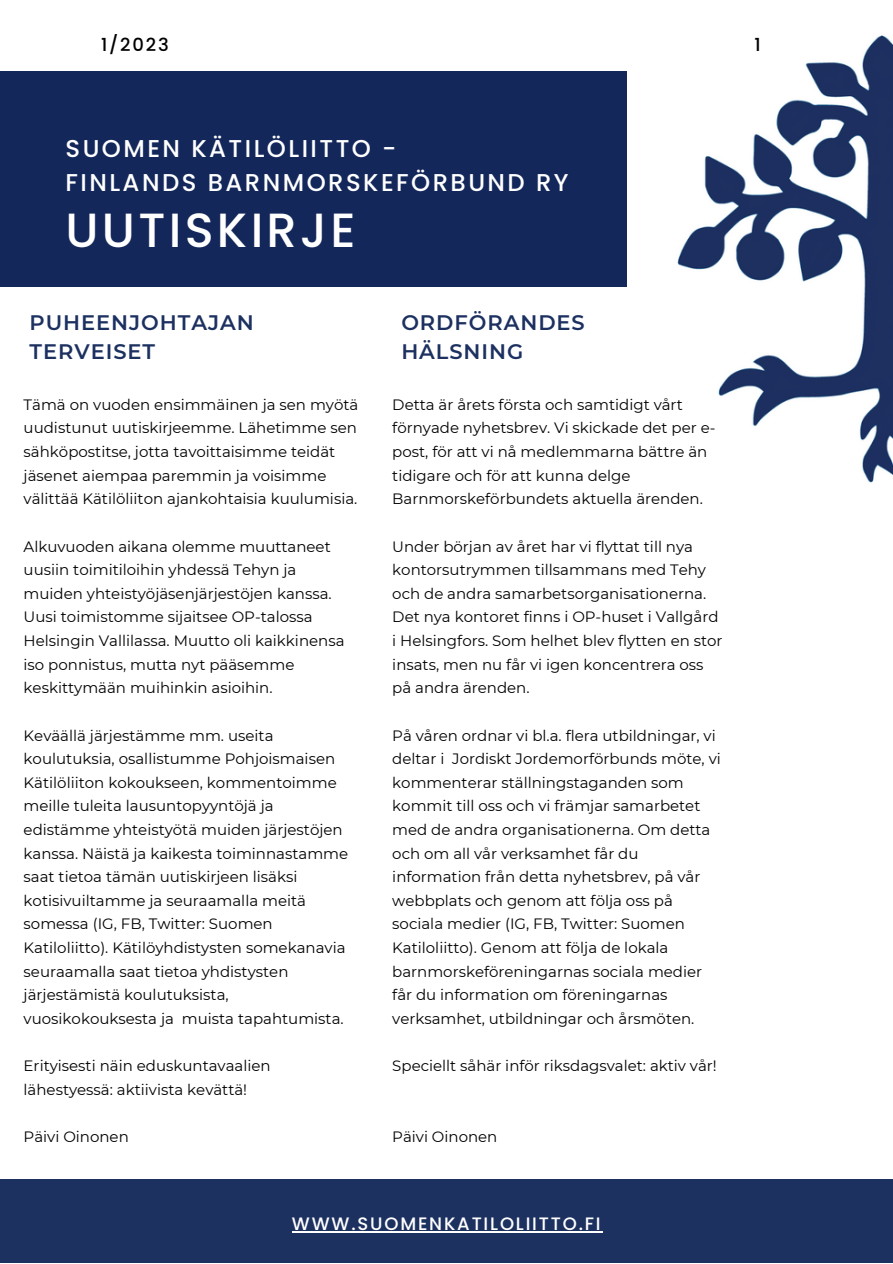
<style>
.page{position:relative;width:893px;height:1264px;background:#fff}
.page>*{position:absolute;margin:0;border:0;box-sizing:border-box;transform-origin:0 0}
.t1{font:500 48px "Poppins";letter-spacing:.07em;color:#fff}
.t2{font:500 24.3px/33.3px "Poppins";letter-spacing:.1em;color:#fff}
.t3{font:600 21px/29.2px "Montserrat";letter-spacing:.045em;color:#1d3161}
.t4{font:500 18px "Poppins";letter-spacing:.1em;color:#fff}
.t5{font:500 18px "Poppins";color:#000}
.t6{font:15px/23.5px "Montserrat";color:#000}
</style>
<div class="page">
<img style="left:587px;top:35px;width:305px;height:448px">
<div style="left:0;top:71px;width:626px;height:215px;background:#13275a"></div>
<div style="left:0;top:1178px;width:892px;height:84px;background:#1d3161"></div>
<hr style="left:292px;top:1231px;width:310px;height:1px;background:#fff">
<p class="t5" style="left:101px;top:32px;width:69px">1/2023</p>
<p class="t5" style="left:754px;top:32px;width:8px">1</p>
<h2 class="t2" style="left:65px;top:132px;width:504px">SUOMEN KÄTILÖLIITTO -<br>FINLANDS BARNMORSKEFÖRBUND RY</h2>
<h1 class="t1" style="left:65px;top:197px;width:292px">UUTISKIRJE</h1>
<h3 class="t3" style="left:30px;top:308px;width:225px">PUHEENJOHTAJAN<br>TERVEISET</h3>
<p class="t6" style="left:24px;top:393px;width:336px">Tämä on vuoden ensimmäinen ja sen myötä uudistunut uutiskirjeemme. Lähetimme sen sähköpostitse, jotta tavoittaisimme teidät jäsenet aiempaa paremmin ja voisimme välittää Kätilöliiton ajankohtaisia kuulumisia.</p>
<p class="t6" style="left:24px;top:534px;width:322px">Alkuvuoden aikana olemme muuttaneet uusiin toimitiloihin yhdessä Tehyn ja muiden yhteistyöjäsenjärjestöjen kanssa.<br>Uusi toimistomme sijaitsee OP-talossa Helsingin Vallilassa. Muutto oli kaikkinensa iso ponnistus, mutta nyt pääsemme keskittymään muihinkin asioihin.</p>
<p class="t6" style="left:24px;top:723px;width:326px">Keväällä järjestämme mm. useita koulutuksia, osallistumme Pohjoismaisen Kätilöliiton kokoukseen, kommentoimme meille tuleita lausuntopyyntöjä ja edistämme yhteistyötä muiden järjestöjen kanssa. Näistä ja kaikesta toiminnastamme saat tietoa tämän uutiskirjeen lisäksi kotisivuiltamme ja seuraamalla meitä somessa (IG, FB, Twitter: Suomen Katiloliitto). Kätilöyhdistysten somekanavia seuraamalla saat tietoa yhdistysten järjestämistä koulutuksista, vuosikokouksesta ja muista tapahtumista.</p>
<p class="t6" style="left:24px;top:1053px;width:248px">Erityisesti näin eduskuntavaalien lähestyessä: aktiivista kevättä!</p>
<p class="t6" style="left:24px;top:1124px;width:107px">Päivi Oinonen</p>
<h3 class="t3" style="left:401px;top:308px;width:185px">ORDFÖRANDES<br>HÄLSNING</h3>
<p class="t6" style="left:392px;top:393px;width:324px">Detta är årets första och samtidigt vårt förnyade nyhetsbrev. Vi skickade det per e&shy;post, för att vi nå medlemmarna bättre än tidigare och för att kunna delge Barnmorskeförbundets aktuella ärenden.</p>
<p class="t6" style="left:392px;top:534px;width:332px">Under början av året har vi flyttat till nya kontorsutrymmen tillsammans med Tehy och de andra samarbetsorganisationerna.<br>Det nya kontoret finns i OP-huset i Vallgård i Helsingfors. Som helhet blev flytten en stor insats, men nu får vi igen koncentrera oss på andra ärenden.</p>
<p class="t6" style="left:392px;top:723px;width:330px">På våren ordnar vi bl.a. flera utbildningar, vi deltar i Jordiskt Jordemorförbunds möte, vi kommenterar ställningstaganden som kommit till oss och vi främjar samarbetet med de andra organisationerna. Om detta och om all vår verksamhet får du information från detta nyhetsbrev, på vår webbplats och genom att följa oss på sociala medier (IG, FB, Twitter: Suomen Katiloliitto). Genom att följa de lokala barnmorskeföreningarnas sociala medier får du information om föreningarnas verksamhet, utbildningar och årsmöten.</p>
<p class="t6" style="left:392px;top:1053px;width:326px">Speciellt såhär inför riksdagsvalet: aktiv vår!</p>
<p class="t6" style="left:392px;top:1124px;width:107px">Päivi Oinonen</p>
<p class="t4" style="left:292px;top:1211px;width:310px">WWW.SUOMENKATILOLIITTO.FI</p>
</div>
